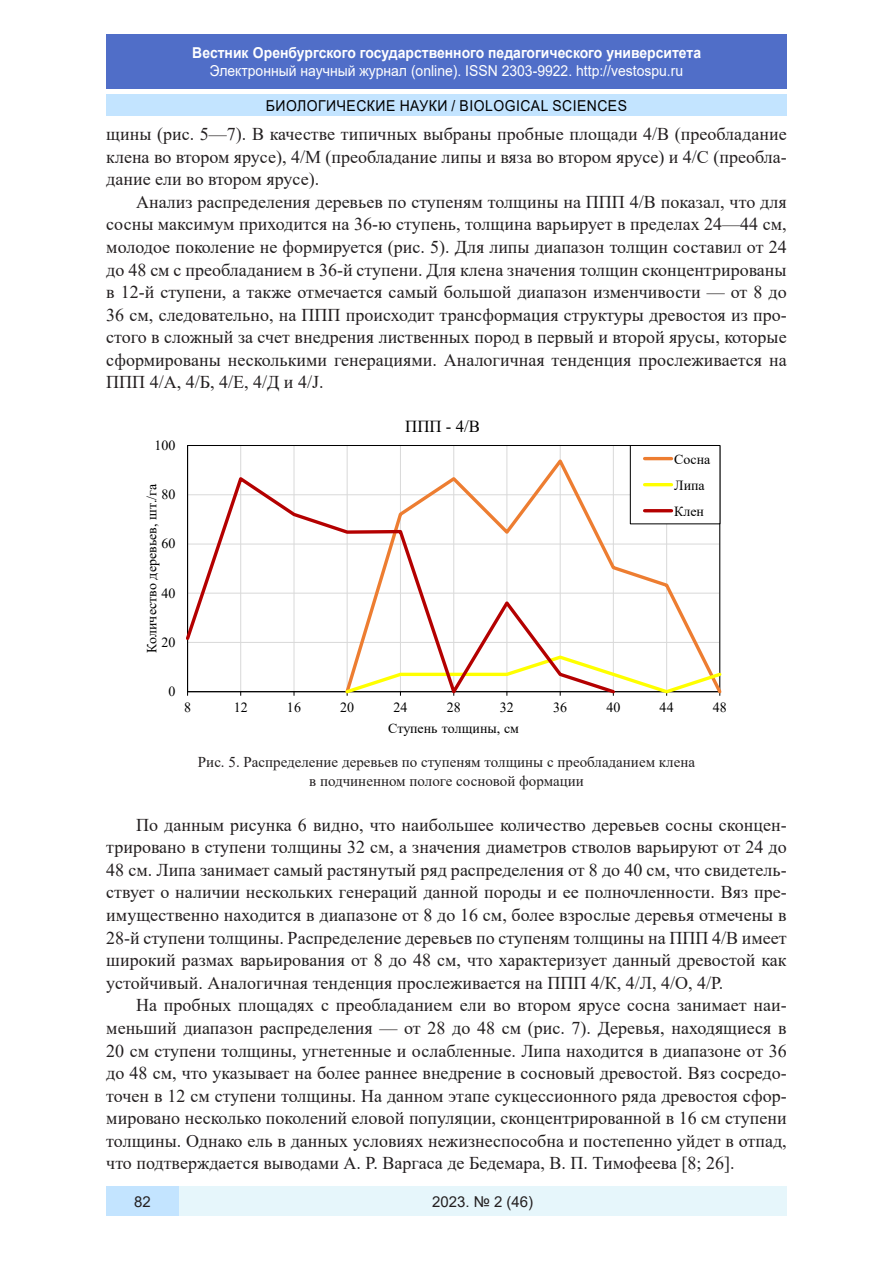
<style>
.page{position:relative;width:893px;height:1263px;background:#fff}
.page>*{position:absolute;margin:0;border:0;box-sizing:border-box;transform-origin:0 0}
.Стиль2{font:18px/22.6px "Times New Roman";color:#231f20;text-align:justify}
.t1{font:16.8px "Times New Roman";color:#000}
.таблица{font:15px "Times New Roman";color:#231f20}
.t2{font:15px "Arial";color:#fff;scale:.93 1}
.t3{font:700 15px "Arial";color:#fff;scale:.93 1}
.t4{font:15px "Arial";letter-spacing:.035em;color:#000;scale:.93 1}
.t5{font:15px "Arial";color:#231f20}
.t6{font:13.95px/26.1px "Times New Roman";color:#000}
</style>
<div class="page">
<div style="left:106px;top:34px;width:681px;height:55px;background:#506ec8"></div>
<div style="left:106px;top:95px;width:681px;height:21px;background:#c3e4ff"></div>
<div style="left:179px;top:1186px;width:608px;height:30px;background:#e6f6fb"></div>
<div style="left:106px;top:1186px;width:73px;height:30px;background:#c3e4ff"></div>
<svg style="left:187px;top:445px;width:535px;height:251px"></svg>
<svg style="left:186px;top:473px;width:432px;height:223px"></svg>
<div style="left:630px;top:445px;width:90px;height:79px;background:#fff"></div>
<div style="left:630px;top:445px;width:90px;height:79px;border:1px solid #000"></div>
<hr style="left:645px;top:457px;width:26px;height:3px;background:#ed7d31">
<hr style="left:645px;top:483px;width:26px;height:3px;background:#ff0">
<hr style="left:645px;top:509px;width:26px;height:3px;background:#b40000">
<p class="t3" style="left:192px;top:42px;width:549px">Вестник Оренбургского государственного педагогического университета</p>
<p class="t2" style="left:210px;top:60px;width:511px">Электронный научный журнал (online). ISSN 2303-9922. http://vestospu.ru</p>
<p class="t4" style="left:266px;top:95px;width:390px">БИОЛОГИЧЕСКИЕ НАУКИ / BIOLOGICAL SCIENCES</p>
<p class="Стиль2" style="left:106px;top:122px;width:682px">щины (рис. 5—7). В качестве типичных выбраны пробные площади 4/В (преобладание клена во втором ярусе), 4/М (преобладание липы и вяза во втором ярусе) и 4/С (преобла&shy;дание ели во втором ярусе).</p>
<p class="Стиль2" style="left:106px;top:190px;width:682px;text-indent:30px">Анализ распределения деревьев по ступеням толщины на ППП 4/В показал, что для сосны максимум приходится на 36-ю ступень, толщина варьирует в пределах 24—44 см, молодое поколение не формируется (рис. 5). Для липы диапазон толщин составил от 24 до 48 см с преобладанием в 36-й ступени. Для клена значения толщин сконцентрированы в 12-й ступени, а также отмечается самый большой диапазон изменчивости — от 8 до 36 см, следовательно, на ППП происходит трансформация структуры древостоя из про&shy;стого в сложный за счет внедрения лиственных пород в первый и второй ярусы, которые сформированы несколькими генерациями. Аналогичная тенденция прослеживается на ППП 4/А, 4/Б, 4/Е, 4/Д и 4/J.</p>
<p class="t6" style="left:155px;top:432px;width:22px">100</p>
<p class="t6" style="left:138px;top:653px;width:171px;rotate:-90deg">Количество деревьев, шт./га</p>
<p class="t6" style="left:162px;top:481px;width:16px">80</p>
<p class="t6" style="left:162px;top:530px;width:16px">60</p>
<p class="t6" style="left:162px;top:579px;width:16px">40</p>
<p class="t6" style="left:162px;top:628px;width:16px">20</p>
<p class="t1" style="left:405px;top:415px;width:76px">ППП - 4/В</p>
<p class="t6" style="left:674px;top:445px;width:38px">Сосна<br>Липа<br>Клен</p>
<p class="t6" style="left:169px;top:678px;width:8px">0</p>
<p class="t6" style="left:184px;top:694px;width:8px">8</p>
<p class="t6" style="left:234px;top:694px;width:16px">12</p>
<p class="t6" style="left:287px;top:694px;width:16px">16</p>
<p class="t6" style="left:340px;top:694px;width:16px">20</p>
<p class="t6" style="left:393px;top:694px;width:16px">24</p>
<p class="t6" style="left:447px;top:694px;width:16px">28</p>
<p class="t6" style="left:500px;top:694px;width:16px">32</p>
<p class="t6" style="left:553px;top:694px;width:16px">36</p>
<p class="t6" style="left:606px;top:694px;width:16px">40</p>
<p class="t6" style="left:660px;top:694px;width:16px">44</p>
<p class="t6" style="left:713px;top:694px;width:16px">48</p>
<p class="t6" style="left:388px;top:715px;width:132px">Ступень толщины, см</p>
<p class="таблица" style="left:198px;top:751px;width:499px">Рис. 5. Распределение деревьев по ступеням толщины c преобладанием клена</p>
<p class="таблица" style="left:309px;top:770px;width:276px">в подчиненном пологе сосновой формации</p>
<p class="Стиль2" style="left:106px;top:813px;width:682px;text-indent:30px">По данным рисунка 6 видно, что наибольшее количество деревьев сосны сконцен&shy;трировано в ступени толщины 32 см, а значения диаметров стволов варьируют от 24 до 48 см. Липа занимает самый растянутый ряд распределения от 8 до 40 см, что свидетель&shy;ствует о наличии нескольких генераций данной породы и ее полночленности. Вяз пре&shy;имущественно находится в диапазоне от 8 до 16 см, более взрослые деревья отмечены в 28-й ступени толщины. Распределение деревьев по ступеням толщины на ППП 4/В имеет широкий размах варьирования от 8 до 48 см, что характеризует данный древостой как устойчивый. Аналогичная тенденция прослеживается на ППП 4/К, 4/Л, 4/О, 4/Р.</p>
<p class="Стиль2" style="left:106px;top:993px;width:682px;text-indent:30px">На пробных площадях с преобладанием ели во втором ярусе сосна занимает наи&shy;меньший диапазон распределения — от 28 до 48 см (рис. 7). Деревья, находящиеся в 20 см ступени толщины, угнетенные и ослабленные. Липа находится в диапазоне от 36 до 48 см, что указывает на более раннее внедрение в сосновый древостой. Вяз сосредо&shy;точен в 12 см ступени толщины. На данном этапе сукцессионного ряда древостоя сфор&shy;мировано несколько поколений еловой популяции, сконцентрированной в 16 см ступени толщины. Однако ель в данных условиях нежизнеспособна и постепенно уйдет в отпад, что подтверждается выводами А. Р. Варгаса де Бедемара, В. П. Тимофеева [8; 26].</p>
<p class="t5" style="left:134px;top:1191px;width:18px">82</p>
<p class="t5" style="left:432px;top:1192px;width:103px">2023. № 2 (46)</p>
</div>
